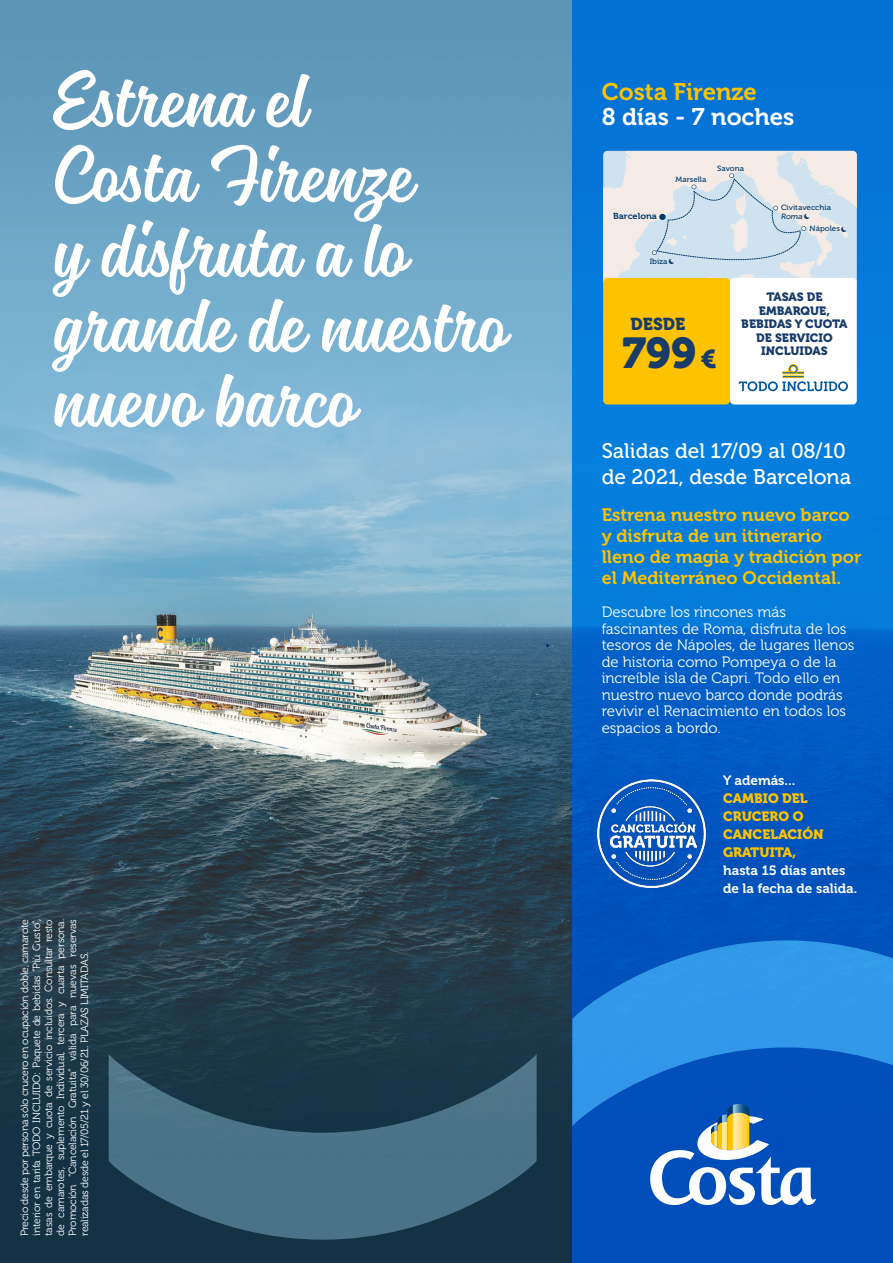
<style>
.page{position:relative;width:893px;height:1263px;background:#fff}
.page>*{position:absolute;margin:0;border:0;box-sizing:border-box;transform-origin:0 0}
.t1{font:97.5px/75px "Magneton";color:#fff}
.t2{font:42.9px "Museo 900";color:#183b69}
.t3{font:24px "Museo 700";color:#fff}
.t4{font:24px "Museo 700";color:#fdc300}
.t5{font:21px/25.5px "Museo 500";color:#fff}
.t6{font:18px/21px "Museo 700";color:#fdc300}
.t7{font:17.1px "Museo 900";color:#183b69}
.t8{font:15px/16.5px "Museo 300";color:#fff}
.t9{font:13.5px/18px "Museo 700";color:#fff}
.t10{font:13.5px/18px "Museo 900";color:#fdc300}
.t11{font:12px/13.5px "Museo 900";color:#183b69;text-align:center}
.t12{font:10.5px/12px "Museo 300";letter-spacing:-.02em;color:#fff;text-align:justify}
.t13{font:8.7px "Museo 700";color:#003869;scale:1.05 1}
.t14{font:7.65px/8.1px "Museo 500";color:#003869;scale:1.05 1}
.t15{font:7.65px "moonjo";color:#003869;scale:1.05 1}
.s1{font-family:"moonjo"}
.s2{font-style:italic}
.s3{font-size:25.65px}
</style>
<div class="page">
<img style="left:0;top:0;width:572px;height:1263px">
<svg style="left:572px;top:0;width:321px;height:1263px;background:#0268cd"></svg>
<svg style="left:650px;top:1126px;width:166px;height:79px"></svg>
<svg style="left:572px;top:940px;width:321px;height:186px;background:#1e7ad4"></svg>
<svg style="left:109px;top:1054px;width:428px;height:186px;background:#34586c"></svg>
<svg style="left:603px;top:151px;width:254px;height:129px;background:#dce4e9"></svg>
<div style="left:659px;top:213px;width:7px;height:7px;background:#003869;border-radius:3px"></div>
<div style="left:603px;top:278px;width:127px;height:126px;background:#fdc300;border-radius:4px"></div>
<div style="left:730px;top:278px;width:127px;height:126px;background:#fff;border-radius:4px"></div>
<svg style="left:546px;top:644px;width:4px;height:4px"></svg>
<div style="left:788px;top:364px;width:10px;height:10px;border:3px solid #fdc300;border-radius:50%"></div>
<div style="left:789px;top:365px;width:8px;height:8px;border:1px solid #0058a2;border-radius:50%"></div>
<svg style="left:739px;top:371px;width:109px;height:20px"></svg>
<img style="left:597px;top:779px;width:109px;height:108px">
<h1 class="t1" style="left:53px;top:66px;width:455px">Estrena el<br>Costa Firenze<br>y disfruta a lo grande de nuestro nuevo barco</h1>
<p class="t12" style="left:19px;top:1236px;width:318px;rotate:-90deg">Precio desde por persona sólo crucero en ocupación doble, camarote interior en tarifa TODO INCLUIDO: Paquete de bebidas “Più Gusto”, tasas de embarque y cuota de servicio incluidos. Consultar resto de camarotes, suplemento Individual, tercera y cuarta persona.<br>Promoción “Cancelación Gratuita” válida para nuevas reservas realizadas desde el 17/05/21 y el 30/06/21. PLAZAS LIMITADAS.</p>
<h3 class="t4" style="left:602px;top:78px;width:157px">Costa Firenze</h3>
<h3 class="t3" style="left:602px;top:104px;width:194px">8 días - 7 noches</h3>
<p class="t13" style="left:613px;top:211px;width:43px">Barcelona</p>
<p class="t14" style="left:675px;top:175px;width:31px">Marsella</p>
<p class="t14" style="left:717px;top:165px;width:27px">Savona</p>
<p class="t14" style="left:650px;top:257px;width:25px">Ibiza <span class="s1">M</span></p>
<p class="t14" style="left:781px;top:204px;width:49px">Civitavecchia<br><span class="s2">Roma</span> <span class="s1">M</span></p>
<p class="t14" style="left:810px;top:224px;width:30px">Nápoles</p>
<p class="t15" style="left:841px;top:225px;width:7px">M</p>
<h3 class="t7" style="left:631px;top:314px;width:56px">DESDE</h3>
<h2 class="t2" style="left:622px;top:329px;width:96px">799 <span class="s3">€</span></h2>
<p class="t11" style="left:741px;top:290px;width:108px">TASAS DE<br>EMBARQUE,<br>BEBIDAS Y CUOTA<br>DE SERVICIO<br>INCLUIDAS</p>
<h3 class="t5" style="left:602px;top:438px;width:251px">Salidas del 17/09 al 08/10 de 2021, desde Barcelona</h3>
<h3 class="t6" style="left:602px;top:504px;width:261px">Estrena nuestro nuevo barco y disfruta de un itinerario lleno de magia y tradición por el Mediterráneo Occidental.</h3>
<p class="t8" style="left:602px;top:604px;width:254px">Descubre los rincones más fascinantes de Roma, disfruta de los tesoros de Nápoles, de lugares llenos de historia como Pompeya o de la increíble isla de Capri. Todo ello en nuestro nuevo barco donde podrás revivir el Renacimiento en todos los espacios a bordo.</p>
<p class="t9" style="left:723px;top:772px;width:74px">Y además...</p>
<p class="t10" style="left:723px;top:790px;width:102px">CAMBIO DEL<br>CRUCERO O<br>CANCELACIÓN<br>GRATUITA,</p>
<p class="t9" style="left:723px;top:862px;width:136px">hasta 15 días antes de la fecha de salida.</p>
</div>
